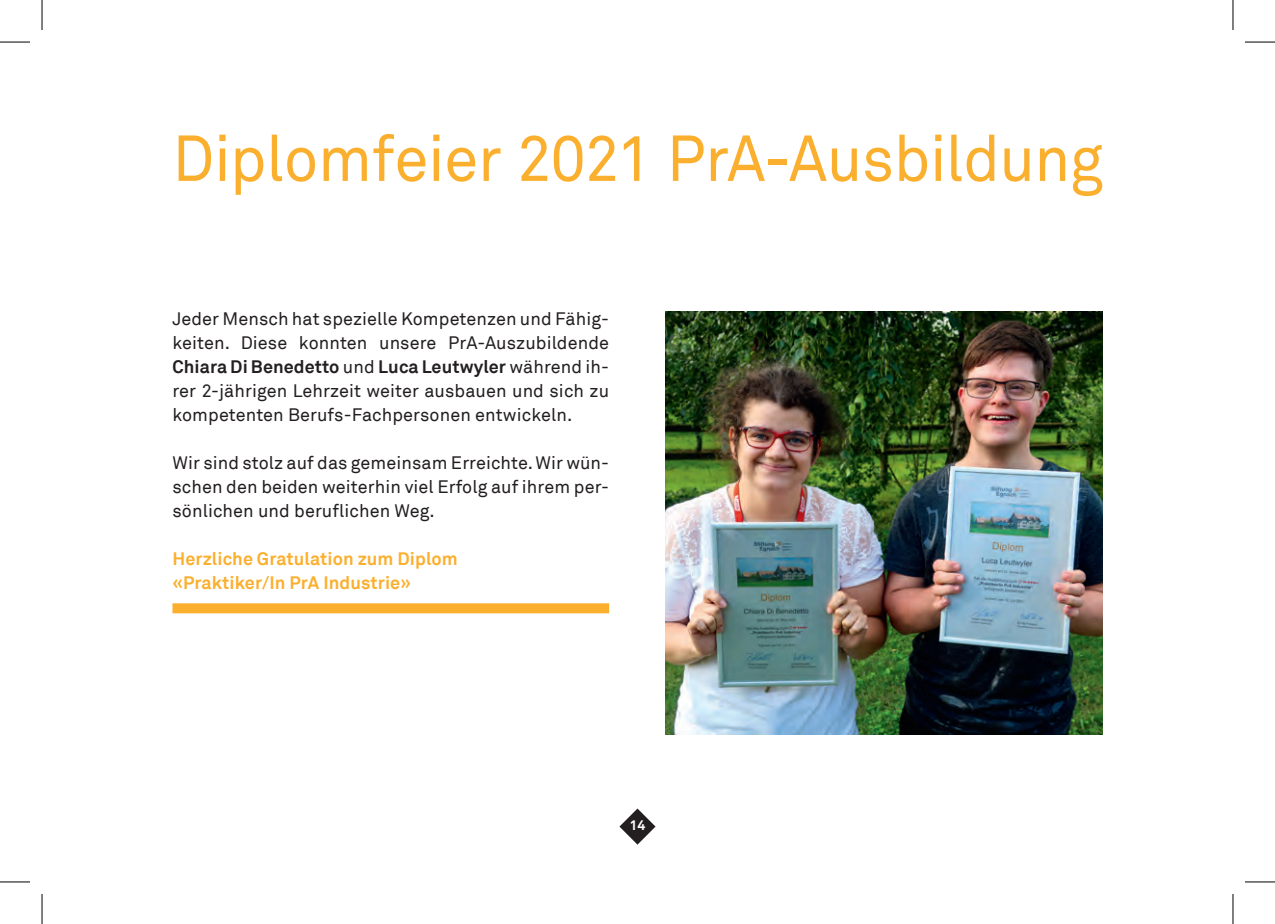
<style>
.page{position:relative;width:1275px;height:924px;background:#fff}
.page>*{position:absolute;margin:0;border:0;box-sizing:border-box;transform-origin:0 0}
.t1{font:64px "Akkurat";letter-spacing:-.01em;color:#fbaf2e;scale:.96 1}
.t2{font:18px/24px "Akkurat";letter-spacing:.005em;color:#231f20;text-align:justify}
.t3{font:700 18px/24px "Akkurat";letter-spacing:.005em;color:#fbaf2e}
.t4{font:700 14px "Akkurat";color:#fff}
.s1{font-weight:700}
</style>
<div class="page">
<svg style="left:619px;top:808px;width:36px;height:36px"></svg>
<img style="left:666px;top:311px;width:436px;height:423px">
<div style="left:172px;top:603px;width:437px;height:10px;background:#fbaf2e"></div>
<hr style="left:0;top:42px;width:30px;height:1px;background:#000">
<hr style="left:1245px;top:42px;width:30px;height:1px;background:#000">
<hr style="left:0;top:881px;width:30px;height:1px;background:#000">
<hr style="left:1245px;top:881px;width:30px;height:1px;background:#000">
<hr style="left:42px;top:0;width:1px;height:30px;background:#000">
<hr style="left:42px;top:893px;width:1px;height:30px;background:#000">
<hr style="left:1232px;top:0;width:1px;height:30px;background:#000">
<hr style="left:1232px;top:893px;width:1px;height:30px;background:#000">
<h1 class="t1" style="left:172px;top:121px;width:971px">Diplomfeier 2021 PrA-Ausbildung</h1>
<p class="t2" style="left:172px;top:307px;width:438px">Jeder Mensch hat spezielle Kompetenzen und Fähig&shy;keiten. Diese konnten unsere PrA-Auszubildende <span class="s1">Chiara Di Benedetto</span> und <span class="s1">Luca Leutwyler</span> während ih&shy;rer 2-jährigen Lehrzeit weiter ausbauen und sich zu kompetenten Berufs-Fachpersonen entwickeln.</p>
<p class="t2" style="left:172px;top:451px;width:438px">Wir sind stolz auf das gemeinsam Erreichte. Wir wün&shy;schen den beiden weiterhin viel Erfolg auf ihrem per&shy;sönlichen und beruflichen Weg.</p>
<p class="t3" style="left:172px;top:546px;width:287px">Herzliche Gratulation zum Diplom «Praktiker/In PrA Industrie»</p>
<p class="t4" style="left:629px;top:816px;width:17px">14</p>
</div>
